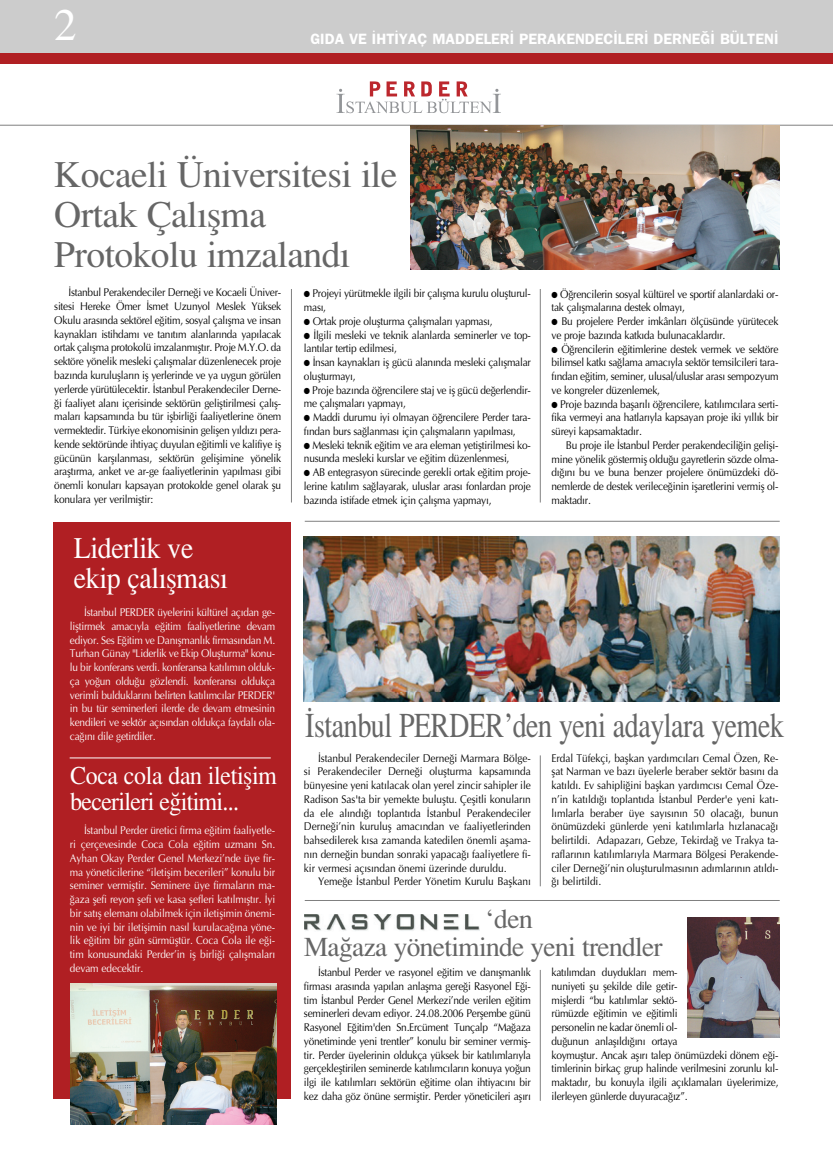
<style>
.page{position:relative;width:833px;height:1152px;background:#fff}
.page>*{position:absolute;margin:0;border:0;box-sizing:border-box;transform-origin:0 0}
.t1{font:500 45px "Times Turk";color:#fff}
.t2{font:500 37.5px/40px "Times Turk";letter-spacing:-.015em;color:#666}
.t3{font:500 34.88px "Times Turk";letter-spacing:-.015em;color:#666;scale:.8 1}
.t4{font:500 30px/30px "Times Turk";letter-spacing:-.015em;color:#fff;scale:.93 1}
.t5{font:500 27.38px "Times Turk";letter-spacing:-.025em;color:#666}
.t6{font:500 25.62px/25.6px "Times Turk";letter-spacing:-.015em;color:#fff;scale:.93 1}
.t7{font:700 15px "Franklin Gothic";color:#fff}
.t8{font:11.25px/13.8px "Optima Turk";letter-spacing:-.02em;color:#000;scale:.9 1}
.t9{font:11.25px/13.8px "Optima Turk";letter-spacing:-.015em;color:#fff;text-align:justify;scale:.9 1}
</style>
<div class="page">
<div style="left:0;top:0;width:833px;height:53px;background:#ccc"></div>
<div style="left:0;top:53px;width:833px;height:11px;background:#b01f23"></div>
<svg style="left:336px;top:81px;width:165px;height:32px"></svg>
<hr style="left:0;top:125px;width:833px;height:1px;background:#808080">
<hr style="left:291px;top:289px;width:1px;height:213px;background:#808080">
<hr style="left:540px;top:289px;width:1px;height:213px;background:#808080">
<hr style="left:540px;top:755px;width:1px;height:131px;background:#808080">
<hr style="left:540px;top:970px;width:1px;height:130px;background:#808080">
<hr style="left:305px;top:521px;width:474px;height:1px;background:#808080">
<hr style="left:305px;top:900px;width:474px;height:1px;background:#808080">
<div style="left:53px;top:523px;width:238px;height:576px;background:#b01f23"></div>
<img style="left:411px;top:125px;width:368px;height:144px">
<img style="left:687px;top:917px;width:92px;height:120px">
<img style="left:303px;top:536px;width:476px;height:166px">
<img style="left:71px;top:983px;width:205px;height:141px">
<img style="left:304px;top:914px;width:176px;height:17px">
<hr style="left:70px;top:757px;width:201px;height:1px;background:#fff">
<p class="t1" style="left:54px;top:9px;width:24px">2</p>
<p class="t7" style="left:310px;top:33px;width:469px">GIDA VE ‹HT‹YAÇ MADDELER‹ PERAKENDEC‹LER‹ DERNE⁄‹ BÜLTEN‹</p>
<p class="t2" style="left:54px;top:158px;width:344px">Kocaeli Üniversitesi ile<br>Ortak Çal›flma<br>Protokolu imzaland›</p>
<p class="t8" style="left:54px;top:286px;width:254px;text-align:justify;text-indent:14px">‹stanbul Perakendeciler Derne¤i ve Kocaeli Üniver&shy;sitesi Hereke Ömer ‹smet Uzunyol Meslek Yüksek Okulu aras›nda sektörel e¤itim, sosyal çal›flma ve insan kaynaklar› istihdam› ve tan›t›m alanlar›nda yap›lacak ortak çal›flma protokolü imzalanm›flt›r. Proje M.Y.O. da sektöre yönelik mesleki çal›flmalar düzenlenecek proje baz›nda kurulufllar›n ifl yerlerinde ve ya uygun görülen yerlerde yürütülecektir. ‹stanbul Perakendeciler Derne-¤i faaliyet alan› içerisinde sektörün gelifltirilmesi çal›fl&shy;malar› kapsam›nda bu tür iflbirli¤i faaliyetlerine önem vermektedir. Türkiye ekonomisinin geliflen y›ld›z› pera&shy;kende sektöründe ihtiyaç duyulan e¤itimli ve kalifiye ifl gücünün karfl›lanmas›, sektörün geliflimine yönelik araflt›rma, anket ve ar-ge faaliyetlerinin yap›lmas› gibi önemli konular› kapsayan protokolde genel olarak flu konulara yer verilmifltir:</p>
<p class="t8" style="left:304px;top:287px;width:254px">● Projeyi yürütmekle ilgili bir çal›flma kurulu oluflturul&shy;mas›,</p>
<p class="t8" style="left:304px;top:315px;width:211px">● Ortak proje oluflturma çal›flmalar› yapmas›,</p>
<p class="t8" style="left:304px;top:329px;width:254px">● ‹lgili mesleki ve teknik alanlarda seminerler ve top&shy;lant›lar tertip edilmesi,</p>
<p class="t8" style="left:304px;top:356px;width:254px">● ‹nsan kaynaklar› ifl gücü alan›nda mesleki çal›flmalar oluflturmay›,</p>
<p class="t8" style="left:304px;top:384px;width:254px">● Proje baz›nda ö¤rencilere staj ve ifl gücü de¤erlendir&shy;me çal›flmalar› yapmay›,</p>
<p class="t8" style="left:304px;top:411px;width:254px">● Maddi durumu iyi olmayan ö¤rencilere Perder tara&shy;f›ndan burs sa¤lanmas› için çal›flmalar›n yap›lmas›,</p>
<p class="t8" style="left:304px;top:439px;width:254px">● Mesleki teknik e¤itim ve ara eleman yetifltirilmesi ko&shy;nusunda mesleki kurslar ve e¤itim düzenlenmesi,</p>
<p class="t8" style="left:304px;top:466px;width:254px;text-align:justify">● AB entegrasyon sürecinde gerekli ortak e¤itim proje&shy;lerine kat›l›m sa¤layarak, uluslar aras› fonlardan proje baz›nda istifade etmek için çal›flma yapmay›,</p>
<p class="t4" style="left:74px;top:535px;width:167px">Liderlik ve ekip çal›flmas›</p>
<p class="t8" style="left:551px;top:288px;width:254px">● Ö¤rencilerin sosyal kültürel ve sportif alanlardaki or&shy;tak çal›flmalar›na destek olmay›,</p>
<p class="t8" style="left:551px;top:315px;width:254px">● Bu projelere Perder imkânlar› ölçüsünde yürütecek ve proje baz›nda katk›da bulunacaklard›r.</p>
<p class="t8" style="left:551px;top:343px;width:254px;text-align:justify">● Ö¤rencilerin e¤itimlerine destek vermek ve sektöre bilimsel katk› sa¤lama amac›yla sektör temsilcileri tara&shy;f›ndan e¤itim, seminer, ulusal/uluslar aras› sempozyum ve kongreler düzenlemek,</p>
<p class="t8" style="left:551px;top:398px;width:254px">● Proje baz›nda baflar›l› ö¤rencilere, kat›l›mc›lara serti-</p>
<p class="t8" style="left:551px;top:411px;width:254px">fika vermeyi ana hatlar›yla kapsayan proje iki y›ll›k bir</p>
<p class="t8" style="left:551px;top:425px;width:102px">süreyi kapsamaktad›r.</p>
<p class="t8" style="left:566px;top:439px;width:238px">Bu proje ile ‹stanbul Perder perakendecili¤in gelifli-</p>
<p class="t8" style="left:551px;top:453px;width:254px">mine yönelik göstermifl oldu¤u gayretlerin sözde olma-</p>
<p class="t8" style="left:551px;top:466px;width:254px">d›¤›n› bu ve buna benzer projelere önümüzdeki dö-</p>
<p class="t8" style="left:551px;top:480px;width:254px">nemlerde de destek verilece¤inin iflaretlerini vermifl ol-</p>
<p class="t8" style="left:551px;top:494px;width:45px">maktad›r.</p>
<p class="t9" style="left:70px;top:606px;width:229px;text-indent:14px">‹stanbul PERDER üyelerini kültürel açıdan ge&shy;lifltirmek amacıyla e¤itim faaliyetlerine devam ediyor. Ses E¤itim ve Danıflmanlık firmasından M.<br>Turhan Günay "Liderlik ve Ekip Oluflturma" konu&shy;lu bir konferans verdi. konferansa katılımın olduk&shy;ça yo¤un oldu¤u gözlendi. konferansı oldukça verimli bulduklarını belirten katılımcılar PERDER' in bu tür seminerleri ilerde de devam etmesinin kendileri ve sektör açısından oldukça faydalı ola&shy;ca¤ını dile getirdiler.</p>
<p class="t6" style="left:70px;top:765px;width:224px">Coca cola dan iletiflim becerileri e¤itimi...</p>
<p class="t9" style="left:70px;top:824px;width:229px;text-indent:14px">‹stanbul Perder üretici firma e¤itim faaliyetle&shy;ri çerçevesinde Coca Cola e¤itim uzman› Sn.<br>Ayhan Okay Perder Genel Merkezi’nde üye fir&shy;ma yöneticilerine “iletiflim becerileri” konulu bir seminer vermifltir. Seminere üye firmalar›n ma-¤aza flefi reyon flefi ve kasa flefleri kat›lm›flt›r. ‹yi bir sat›fl eleman› olabilmek için iletiflimin önemi&shy;nin ve iyi bir iletiflimin nas›l kurulaca¤›na yöne&shy;lik e¤itim bir gün sürmüfltür. Coca Cola ile e¤i&shy;tim konusundaki Perder’in ifl birli¤i çal›flmalar› devam edecektir.</p>
<p class="t3" style="left:305px;top:713px;width:600px">‹stanbul PERDER’den yeni adaylara yemek</p>
<p class="t8" style="left:318px;top:751px;width:238px">‹stanbul Perakendeciler Derne¤i Marmara Bölge-</p>
<p class="t8" style="left:304px;top:765px;width:254px">si Perakendeciler Derne¤i oluflturma kapsam›nda</p>
<p class="t8" style="left:304px;top:779px;width:254px">bünyesine yeni kat›lacak olan yerel zincir sahipler ile</p>
<p class="t8" style="left:304px;top:793px;width:254px">Radison Sas'ta bir yemekte bulufltu. Çeflitli konular›n</p>
<p class="t8" style="left:304px;top:806px;width:254px">da ele al›nd›¤› toplant›da ‹stanbul Perakendeciler</p>
<p class="t8" style="left:304px;top:820px;width:254px">Derne¤i’nin kurulufl amac›ndan ve faaliyetlerinden</p>
<p class="t8" style="left:304px;top:834px;width:254px">bahsedilerek k›sa zamanda katedilen önemli aflama-</p>
<p class="t8" style="left:304px;top:848px;width:254px">n›n derne¤in bundan sonraki yapaca¤› faaliyetlere fi-</p>
<p class="t8" style="left:304px;top:861px;width:227px">kir vermesi aç›s›ndan önemi üzerinde duruldu.</p>
<p class="t8" style="left:318px;top:875px;width:238px">Yeme¤e ‹stanbul Perder Yönetim Kurulu Baflkan›</p>
<p class="t5" style="left:485px;top:909px;width:49px">‘den</p>
<p class="t8" style="left:551px;top:751px;width:254px;text-align:justify">Erdal Tüfekçi, baflkan yard›mc›lar› Cemal Özen, Re&shy;flat Narman ve baz› üyelerle beraber sektör bas›n› da kat›ld›. Ev sahipli¤ini baflkan yard›mc›s› Cemal Öze&shy;n’in kat›ld›¤› toplant›da ‹stanbul Perder'e yeni kat›- l›mlarla beraber üye say›s›n›n 50 olaca¤›, bunun önümüzdeki günlerde yeni kat›l›mlarla h›zlanaca¤› belirtildi. Adapazar›, Gebze, Tekirda¤ ve Trakya ta&shy;raflar›n›n kat›l›mlar›yla Marmara Bölgesi Perakende&shy;ciler Derne¤i’nin oluflturulmas›n›n ad›mlar›n›n at›ld›- ¤› belirtildi.</p>
<p class="t5" style="left:304px;top:937px;width:360px">Ma¤aza yönetiminde yeni trendler</p>
<p class="t8" style="left:304px;top:966px;width:254px;text-align:justify;text-indent:14px">‹stanbul Perder ve rasyonel e¤itim ve dan›flmanl›k firmas› aras›nda yap›lan anlaflma gere¤i Rasyonel E¤i&shy;tim ‹stanbul Perder Genel Merkezi’nde verilen e¤itim seminerleri devam ediyor. 24.08.2006 Perflembe günü Rasyonel E¤itim'den Sn.Ercüment Tunçalp “Ma¤aza yönetiminde yeni trentler” konulu bir seminer vermifl&shy;tir. Perder üyelerinin oldukça yüksek bir kat›l›mlar›yla gerçeklefltirilen seminerde kat›l›mc›lar›n konuya yo¤un ilgi ile kat›l›mlar› sektörün e¤itime olan ihtiyac›n› bir kez daha göz önüne sermifltir. Perder yöneticileri afl›r›</p>
<p class="t8" style="left:551px;top:966px;width:254px">kat›l›mdan duyduklar› mem-<br>nuniyeti flu flekilde dile getir-<br>mifllerdi “bu kat›l›mlar sektö-<br>rümüzde e¤itimin ve e¤itimli<br>personelin ne kadar önemli ol-<br>du¤unun anlafl›ld›¤›n› ortaya<br>koymufltur. Ancak afl›r› talep önümüzdeki dönem e¤i&shy;timlerinin birkaç grup halinde verilmesini zorunlu k›l&shy;maktad›r, bu konuyla ilgili aç›klamalar› üyelerimize, ilerleyen günlerde duyuraca¤›z”.</p>
</div>
